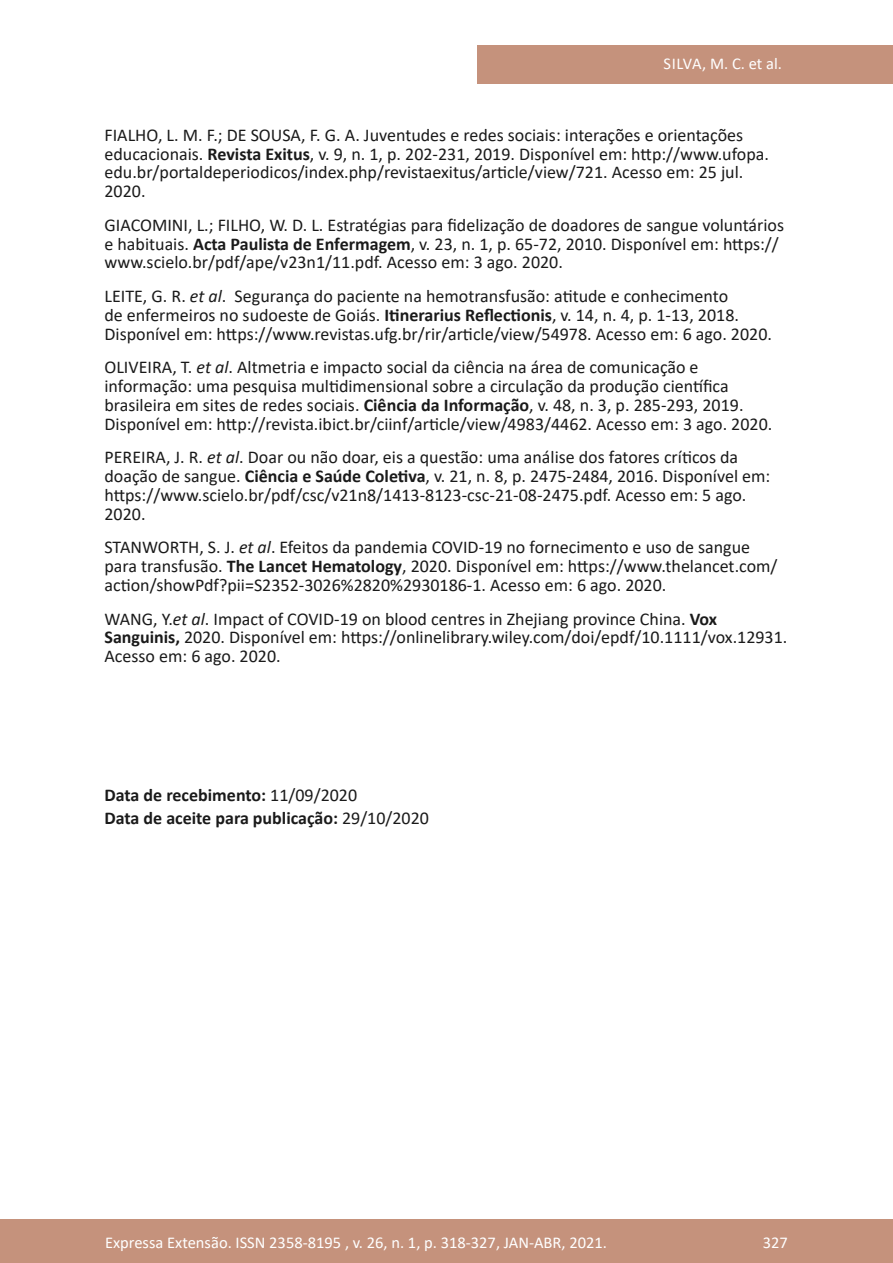
<style>
.page{position:relative;width:893px;height:1263px;background:#fff}
.page>*{position:absolute;margin:0;border:0;box-sizing:border-box;transform-origin:0 0}
.referencia{font:18px/18.8px "Calibri";color:#1a1a1a}
.texto{font:700 18px "Calibri";color:#1a1a1a}
.t1{font:16.5px "Calibri";color:#fff}
.s1{font-weight:700}
.s2{font-style:italic}
.s3{font-weight:400}
</style>
<div class="page">
<div style="left:0;top:1219px;width:893px;height:44px;background:#c5927c"></div>
<div style="left:477px;top:45px;width:416px;height:39px;background:#c5927c"></div>
<p class="t1" style="left:663px;top:52px;width:120px">SILVA, M. C. et al.</p>
<p class="referencia" style="left:105px;top:125px;width:666px">FIALHO, L. M. F.; DE SOUSA, F. G. A. Juventudes e redes sociais: interações e orientações educacionais. <span class="s1">Revista Exitus</span>, v. 9, n. 1, p. 202-231, 2019. Disponível em: http://www.ufopa. edu.br/portaldeperiodicos/index.php/revistaexitus/article/view/721. Acesso em: 25 jul.<br>2020.</p>
<p class="referencia" style="left:105px;top:215px;width:681px">GIACOMINI, L.; FILHO, W. D. L. Estratégias para fidelização de doadores de sangue voluntários e habituais. <span class="s1">Acta Paulista de Enfermagem</span>, v. 23, n. 1, p. 65-72, 2010. Disponível em: https:// www.scielo.br/pdf/ape/v23n1/11.pdf. Acesso em: 3 ago. 2020.</p>
<p class="referencia" style="left:105px;top:286px;width:669px">LEITE, G. R. <span class="s2">et al</span>. Segurança do paciente na hemotransfusão: atitude e conhecimento<br>de enfermeiros no sudoeste de Goiás. <span class="s1">Itinerarius Reflectionis</span>, v. 14, n. 4, p. 1-13, 2018.<br>Disponível em: https://www.revistas.ufg.br/rir/article/view/54978. Acesso em: 6 ago. 2020.</p>
<p class="referencia" style="left:105px;top:358px;width:669px">OLIVEIRA, T. <span class="s2">et al</span>. Altmetria e impacto social da ciência na área de comunicação e informação: uma pesquisa multidimensional sobre a circulação da produção científica brasileira em sites de redes sociais. <span class="s1">Ciência da Informação</span>, v. 48, n. 3, p. 285-293, 2019.<br>Disponível em: http://revista.ibict.br/ciinf/article/view/4983/4462. Acesso em: 3 ago. 2020.</p>
<p class="referencia" style="left:105px;top:448px;width:667px">PEREIRA, J. R. <span class="s2">et al</span>. Doar ou não doar, eis a questão: uma análise dos fatores críticos da doação de sangue. <span class="s1">Ciência e Saúde Coletiva</span>, v. 21, n. 8, p. 2475-2484, 2016. Disponível em: https://www.scielo.br/pdf/csc/v21n8/1413-8123-csc-21-08-2475.pdf. Acesso em: 5 ago.<br>2020.</p>
<p class="referencia" style="left:105px;top:538px;width:674px">STANWORTH, S. J. <span class="s2">et al</span>. Efeitos da pandemia COVID-19 no fornecimento e uso de sangue para transfusão. <span class="s1">The Lancet Hematology</span>, 2020. Disponível em: https://www.thelancet.com/ action/showPdf?pii=S2352-3026%2820%2930186-1. Acesso em: 6 ago. 2020.</p>
<p class="referencia" style="left:105px;top:609px;width:684px">WANG, Y.<span class="s2">et al</span>. Impact of COVID-19 on blood centres in Zhejiang province China. <span class="s1">Vox<br>Sanguinis,</span> 2020. Disponível em: https://onlinelibrary.wiley.com/doi/epdf/10.1111/vox.12931.<br>Acesso em: 6 ago. 2020.</p>
<p class="texto" style="left:105px;top:782px;width:254px">Data de recebimento: <span class="s3">11/09/2020</span></p>
<p class="texto" style="left:105px;top:805px;width:326px">Data de aceite para publicação: <span class="s3">29/10/2020</span></p>
<p class="t1" style="left:105px;top:1230px;width:503px">Expressa Extensão. ISSN 2358-8195 , v. 26, n. 1, p. 318-327, JAN-ABR, 2021.</p>
<p class="t1" style="left:763px;top:1230px;width:27px">327</p>
</div>
